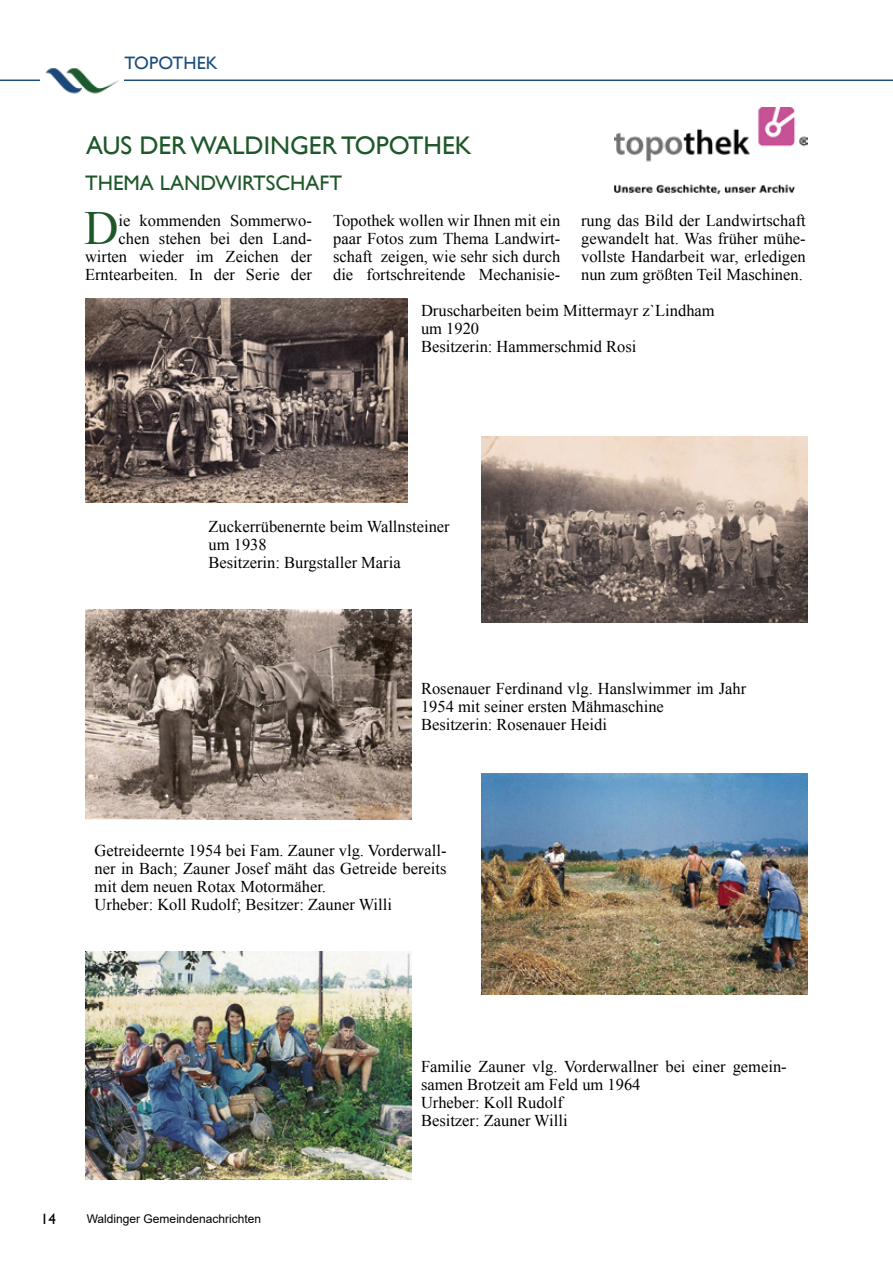
<style>
.page{position:relative;width:893px;height:1263px;background:#fff}
.page>*{position:absolute;margin:0;border:0;box-sizing:border-box;transform-origin:0 0}
.t1{font:47.7px "Times New Roman";color:#1e582a}
.t2{font:25.5px "Gill Sans";color:#1e582a}
.t3{font:21px "Gill Sans";color:#1e582a}
.t4{font:18px "Gill Sans";letter-spacing:.01em;color:#1b4e7a}
.t5{font:16.5px/18px "Times New Roman";color:#000}
.t6{font:15px "Gill Sans";color:#000}
.t7{font:12px "Arial";color:#000}
</style>
<div class="page">
<hr style="left:0;top:80px;width:893px;height:1px;background:#1b4e7a">
<div style="left:41px;top:54px;width:83px;height:60px;background:#fff"></div>
<img style="left:46px;top:68px;width:73px;height:26px">
<img style="left:481px;top:773px;width:326px;height:221px">
<img style="left:85px;top:609px;width:326px;height:211px">
<img style="left:614px;top:108px;width:193px;height:85px">
<img style="left:481px;top:437px;width:326px;height:185px">
<img style="left:85px;top:298px;width:322px;height:205px">
<img style="left:85px;top:951px;width:326px;height:229px">
<p class="t4" style="left:124px;top:52px;width:95px">TOPOTHEK</p>
<h2 class="t2" style="left:86px;top:130px;width:387px">AUS DER WALDINGER TOPOTHEK</h2>
<p class="t3" style="left:85px;top:171px;width:259px">THEMA LANDWIRTSCHAFT</p>
<h1 class="t1" style="left:84px;top:196px;width:36px">D</h1>
<p class="t5" style="left:85px;top:211px;width:228px;text-align:right">ie kommenden Sommerwo&shy;chen stehen bei den Land&shy;wirten wieder im Zeichen der<br>Erntearbeiten. In der Serie der</p>
<p class="t5" style="left:333px;top:211px;width:229px;text-align:justify">Topothek wollen wir Ihnen mit ein paar Fotos zum Thema Landwirt&shy;schaft zeigen, wie sehr sich durch die fortschreitende Mechanisie-</p>
<p class="t5" style="left:581px;top:211px;width:226px;text-align:justify">rung das Bild der Landwirtschaft gewandelt hat. Was früher mühe&shy;vollste Handarbeit war, erledigen nun zum größten Teil Maschinen.</p>
<p class="t5" style="left:421px;top:301px;width:295px">Druscharbeiten beim Mittermayr z`Lindham um 1920<br>Besitzerin: Hammerschmid Rosi</p>
<p class="t5" style="left:209px;top:517px;width:243px">Zuckerrübenernte beim Wallnsteiner um 1938<br>Besitzerin: Burgstaller Maria</p>
<p class="t5" style="left:421px;top:679px;width:327px">Rosenauer Ferdinand vlg. Hanslwimmer im Jahr<br>1954 mit seiner ersten Mähmaschine<br>Besitzerin: Rosenauer Heidi</p>
<p class="t5" style="left:95px;top:841px;width:353px">Getreideernte 1954 bei Fam. Zauner vlg. Vorderwall&shy;ner in Bach; Zauner Josef mäht das Getreide bereits mit dem neuen Rotax Motormäher.<br>Urheber: Koll Rudolf; Besitzer: Zauner Willi</p>
<p class="t6" style="left:41px;top:1211px;width:16px">14</p>
<p class="t7" style="left:87px;top:1210px;width:176px">Waldinger Gemeindenachrichten</p>
<p class="t5" style="left:421px;top:1057px;width:367px">Familie Zauner vlg. Vorderwallner bei einer gemein&shy;samen Brotzeit am Feld um 1964<br>Urheber: Koll Rudolf<br>Besitzer: Zauner Willi</p>
</div>
